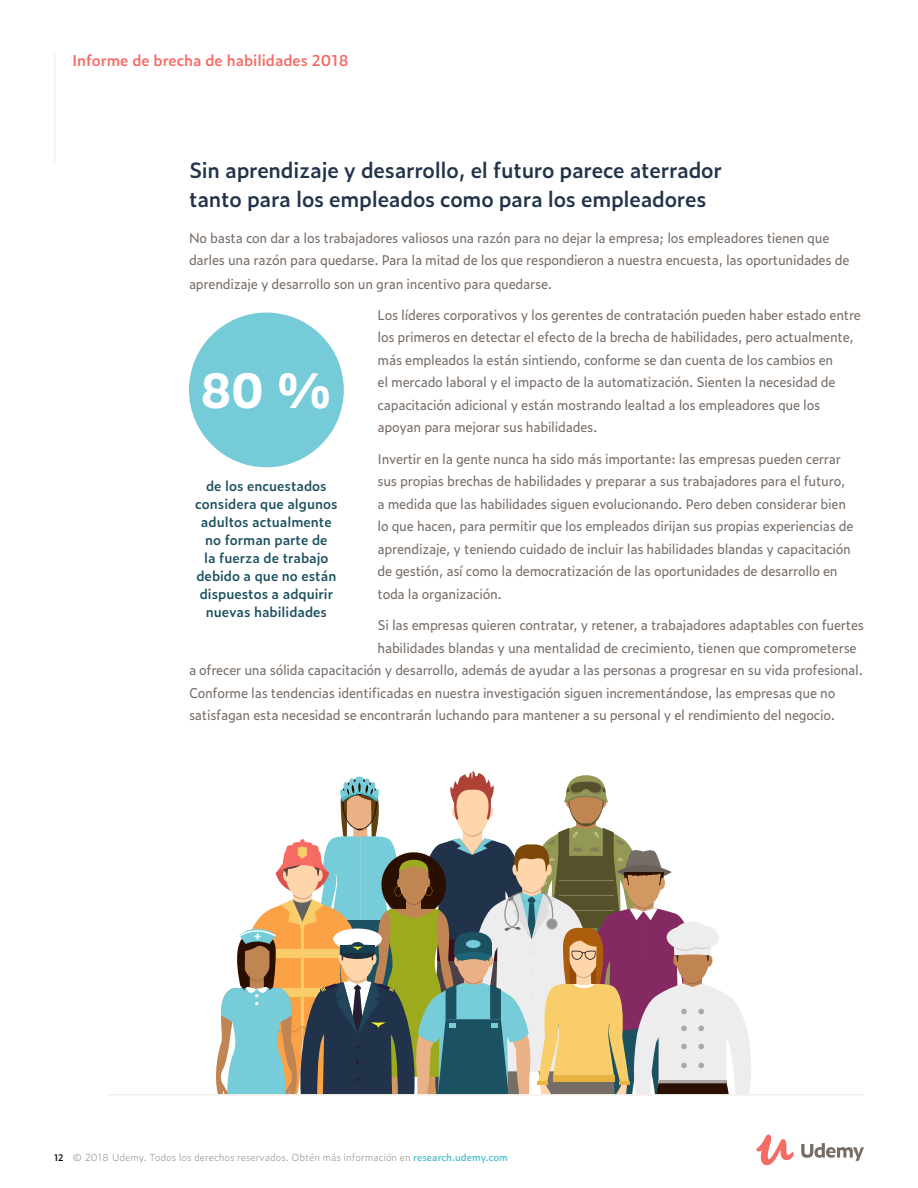
<style>
.page{position:relative;width:918px;height:1188px;background:#fff}
.page>*{position:absolute;margin:0;border:0;box-sizing:border-box;transform-origin:0 0}
.t1{font:700 46.95px "Zeitung Pro";color:#fff}
.t2{font:600 21px/28.5px "Zeitung Pro";letter-spacing:-.01em;color:#22334a}
.t3{font:600 15px "Zeitung Pro";color:#f66b65}
.t4{font:13.5px/22.5px "Zeitung Pro";letter-spacing:-.02em;color:#786d66}
.t5{font:600 13.5px/18px "Zeitung Pro";color:#1d5161;text-align:center}
.t6{font:300 9.75px "Zeitung Pro";letter-spacing:-.005em;color:#a49d99}
.s1{font-weight:600;font-size:9px;color:#000}
.s2{font-weight:600;color:#56c1cc}
</style>
<div class="page">
<svg style="left:801px;top:1143px;width:63px;height:18px"></svg>
<svg style="left:756px;top:1135px;width:38px;height:30px"></svg>
<hr style="left:54px;top:54px;width:2px;height:108px;background:#f1f0eb">
<svg style="left:216px;top:771px;width:535px;height:323px"></svg>
<div style="left:575px;top:990px;width:19px;height:85px;background:#f9cd6a"></div>
<div style="left:189px;top:313px;width:155px;height:154px;background:#75cbd8;border-radius:50%"></div>
<hr style="left:108px;top:1094px;width:756px;height:2px;background:#f1f0eb">
<p class="t3" style="left:72px;top:49px;width:278px">Informe de brecha de habilidades 2018</p>
<h2 class="t2" style="left:189px;top:155px;width:534px">Sin aprendizaje y desarrollo, el futuro parece aterrador tanto para los empleados como para los empleadores</h2>
<p class="t4" style="left:189px;top:226px;width:662px;line-height:23px">No basta con dar a los trabajadores valiosos una razón para no dejar la empresa; los empleadores tienen que darles una razón para quedarse. Para la mitad de los que respondieron a nuestra encuesta, las oportunidades de aprendizaje y desarrollo son un gran incentivo para quedarse.</p>
<p class="t4" style="left:378px;top:303px;width:485px">Los líderes corporativos y los gerentes de contratación pueden haber estado entre los primeros en detectar el efecto de la brecha de habilidades, pero actualmente, más empleados la están sintiendo, conforme se dan cuenta de los cambios en<br>el mercado laboral y el impacto de la automatización. Sienten la necesidad de capacitación adicional y están mostrando lealtad a los empleadores que los apoyan para mejorar sus habilidades.</p>
<p class="t4" style="left:378px;top:447px;width:478px">Invertir en la gente nunca ha sido más importante: las empresas pueden cerrar sus propias brechas de habilidades y preparar a sus trabajadores para el futuro, a medida que las habilidades siguen evolucionando. Pero deben considerar bien lo que hacen, para permitir que los empleados dirijan sus propias experiencias de aprendizaje, y teniendo cuidado de incluir las habilidades blandas y capacitación de gestión, así como la democratización de las oportunidades de desarrollo en toda la organización.</p>
<p class="t4" style="left:378px;top:614px;width:488px">Si las empresas quieren contratar, y retener, a trabajadores adaptables con fuertes</p>
<p class="t4" style="left:378px;top:636px;width:481px">habilidades blandas y una mentalidad de crecimiento, tienen que comprometerse</p>
<p class="t4" style="left:189px;top:659px;width:676px">a ofrecer una sólida capacitación y desarrollo, además de ayudar a las personas a progresar en su vida profesional.</p>
<p class="t4" style="left:189px;top:681px;width:648px">Conforme las tendencias identificadas en nuestra investigación siguen incrementándose, las empresas que no</p>
<p class="t4" style="left:189px;top:704px;width:648px">satisfagan esta necesidad se encontrarán luchando para mantener a su personal y el rendimiento del negocio.</p>
<h1 class="t1" style="left:200px;top:354px;width:135px">80 %</h1>
<p class="t5" style="left:195px;top:476px;width:144px">de los encuestados considera que algunos adultos actualmente no forman parte de<br>la fuerza de trabajo debido a que no están dispuestos a adquirir nuevas habilidades</p>
<p class="t6" style="left:54px;top:1150px;width:456px"><span class="s1">12</span> © 2018 Udemy. Todos los derechos reservados. Obtén más información en <span class="s2">research.udemy.com</span></p>
</div>
